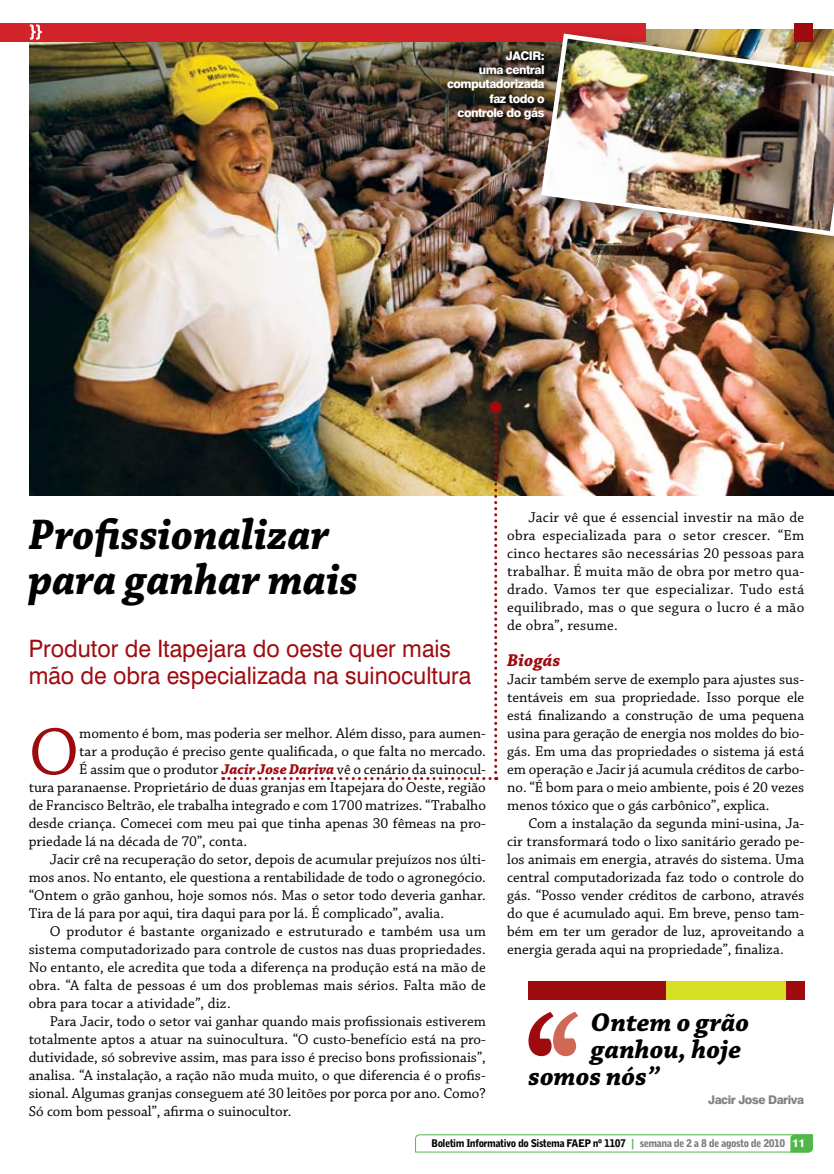
<style>
.page{position:relative;width:834px;height:1174px;background:#fff}
.page>*{position:absolute;margin:0;border:0;box-sizing:border-box;transform-origin:0 0}
.t1{font:70.35px "Chaparral Pro";color:#9e0b0f}
.t2{font:italic 700 45px/45px "Chaparral Pro";color:#000;scale:.96 1}
.t3{font:italic 700 27px "Chaparral Pro";color:#000}
.t4{font:24px/27px "Swiss 721 BT";color:#9e0b0f;scale:.96 1}
.t5{font:italic 700 18px "Chaparral Pro";color:#9e0b0f}
.t6{font:15px/18px "Chaparral Pro";color:#000;text-align:justify}
.t7{font:800 12px/14.4px "Swiss 721 BT";letter-spacing:-.04em;color:#fff;text-align:right}
.t8{font:800 12px "Swiss 721 BT";color:#808285}
.t9{font:900 10.5px "Bell Gothic BT";letter-spacing:-.05em;color:#000}
.s1{font-weight:700;font-style:italic;color:#9e0b0f}
.s2{font-family:"Bell Centennial BT Bold Listing";font-weight:400;color:#51b848}
.s3{color:#77787b}
.s4{font-family:"Swiss 721 BT";font-weight:800;font-size:11.25px;color:#fff}
</style>
<div class="page">
<svg style="left:415px;top:1134px;width:398px;height:18px"></svg>
<img style="left:30px;top:41px;width:803px;height:454px">
<div style="left:0;top:23px;width:645px;height:18px;background:#d2232a"></div>
<div style="left:794px;top:23px;width:18px;height:18px;background:#9e0b0f"></div>
<svg style="left:30px;top:24px;width:12px;height:16px"></svg>
<div style="left:528px;top:981px;width:276px;height:18px;background:#d7df23"></div>
<div style="left:786px;top:981px;width:18px;height:18px;background:#9e0b0f"></div>
<div style="left:528px;top:981px;width:138px;height:18px;background:#9e0b0f"></div>
<svg style="left:528px;top:1011px;width:50px;height:45px"></svg>
<div style="left:489px;top:401px;width:12px;height:12px;background:#9e0b0f;border-radius:50%"></div>
<svg style="left:223px;top:406px;width:274px;height:374px"></svg>
<div style="left:446px;top:48px;width:132px;height:108px;background:#000;opacity:.75"></div>
<div style="left:532px;top:25px;width:301px;height:238px;background:#000;opacity:.35"></div>
<img style="left:538px;top:31px;width:295px;height:208px">
<p class="t7" style="left:447px;top:48px;width:99px">Jacir:<br>uma central computadorizada faz todo o controle do gás</p>
<h2 class="t2" style="left:29px;top:514px;width:344px">Profissionalizar para ganhar mais</h2>
<h3 class="t4" style="left:29px;top:634px;width:462px">Produtor de Itapejara do oeste quer mais mão de obra especializada na suinocultura</h3>
<h1 class="t1" style="left:29px;top:713px;width:52px">O</h1>
<p class="t6" style="left:79px;top:725px;width:408px">momento é bom, mas poderia ser melhor. Além disso, para aumen-</p>
<p class="t6" style="left:79px;top:743px;width:408px">tar a produção é preciso gente qualificada, o que falta no mercado.</p>
<p class="t6" style="left:79px;top:761px;width:408px">É assim que o produtor <span class="s1">Jacir Jose Dariva</span> vê o cenário da suinocul-</p>
<p class="t6" style="left:29px;top:779px;width:458px">tura paranaense. Proprietário de duas granjas em Itapejara do Oeste, região</p>
<p class="t6" style="left:29px;top:797px;width:458px">de Francisco Beltrão, ele trabalha integrado e com 1700 matrizes. “Trabalho</p>
<p class="t6" style="left:29px;top:815px;width:458px">desde criança. Comecei com meu pai que tinha apenas 30 fêmeas na pro-</p>
<p class="t6" style="left:29px;top:833px;width:220px">priedade lá na década de 70”, conta.</p>
<p class="t6" style="left:50px;top:851px;width:437px">Jacir crê na recuperação do setor, depois de acumular prejuízos nos últi-</p>
<p class="t6" style="left:29px;top:869px;width:458px">mos anos. No entanto, ele questiona a rentabilidade de todo o agronegócio.</p>
<p class="t6" style="left:29px;top:887px;width:458px">“Ontem o grão ganhou, hoje somos nós. Mas o setor todo deveria ganhar.</p>
<p class="t6" style="left:29px;top:905px;width:417px">Tira de lá para por aqui, tira daqui para por lá. É complicado”, avalia.</p>
<p class="t6" style="left:50px;top:923px;width:437px">O produtor é bastante organizado e estruturado e também usa um</p>
<p class="t6" style="left:29px;top:941px;width:458px">sistema computadorizado para controle de custos nas duas propriedades.</p>
<p class="t6" style="left:29px;top:959px;width:458px">No entanto, ele acredita que toda a diferença na produção está na mão de</p>
<p class="t6" style="left:29px;top:977px;width:458px">obra. “A falta de pessoas é um dos problemas mais sérios. Falta mão de</p>
<p class="t6" style="left:29px;top:995px;width:203px">obra para tocar a atividade”, diz.</p>
<p class="t6" style="left:50px;top:1013px;width:437px">Para Jacir, todo o setor vai ganhar quando mais profissionais estiverem</p>
<p class="t6" style="left:29px;top:1031px;width:458px">totalmente aptos a atuar na suinocultura. “O custo-benefício está na pro-</p>
<p class="t6" style="left:29px;top:1049px;width:458px">dutividade, só sobrevive assim, mas para isso é preciso bons profissionais”,</p>
<p class="t6" style="left:29px;top:1067px;width:458px">analisa. “A instalação, a ração não muda muito, o que diferencia é o profis-</p>
<p class="t6" style="left:29px;top:1085px;width:458px">sional. Algumas granjas conseguem até 30 leitões por porca por ano. Como?</p>
<p class="t6" style="left:29px;top:1103px;width:264px">Só com bom pessoal”, afirma o suinocultor.</p>
<p class="t6" style="left:507px;top:509px;width:298px;text-indent:21px">Jacir vê que é essencial investir na mão de obra especializada para o setor crescer. “Em cinco hectares são necessárias 20 pessoas para trabalhar. É muita mão de obra por metro qua&shy;drado. Vamos ter que especializar. Tudo está equilibrado, mas o que segura o lucro é a mão de obra”, resume.</p>
<p class="t5" style="left:507px;top:650px;width:55px">Biogás</p>
<p class="t6" style="left:507px;top:671px;width:298px">Jacir também serve de exemplo para ajustes sus&shy;tentáveis em sua propriedade. Isso porque ele está finalizando a construção de uma pequena usina para geração de energia nos moldes do bio&shy;gás. Em uma das propriedades o sistema já está em operação e Jacir já acumula créditos de carbo&shy;no. “É bom para o meio ambiente, pois é 20 vezes menos tóxico que o gás carbônico”, explica.</p>
<p class="t6" style="left:507px;top:815px;width:298px;text-indent:21px">Com a instalação da segunda mini-usina, Ja&shy;cir transformará todo o lixo sanitário gerado pe&shy;los animais em energia, através do sistema. Uma central computadorizada faz todo o controle do gás. “Posso vender créditos de carbono, através do que é acumulado aqui. Em breve, penso tam&shy;bém em ter um gerador de luz, aproveitando a energia gerada aqui na propriedade”, finaliza.</p>
<h3 class="t3" style="left:591px;top:1006px;width:160px">Ontem o grão</h3>
<h3 class="t3" style="left:591px;top:1033px;width:152px">ganhou, hoje</h3>
<h3 class="t3" style="left:528px;top:1060px;width:133px">somos nós”</h3>
<p class="t8" style="left:708px;top:1092px;width:98px">Jacir Jose Dariva</p>
<p class="t9" style="left:431px;top:1137px;width:375px">Boletim Informativo do Sistema FAEP nº 1107 <span class="s2">|</span> <span class="s3">semana de 2 a 8 de agosto de 2010</span> <span class="s4">11</span></p>
</div>
